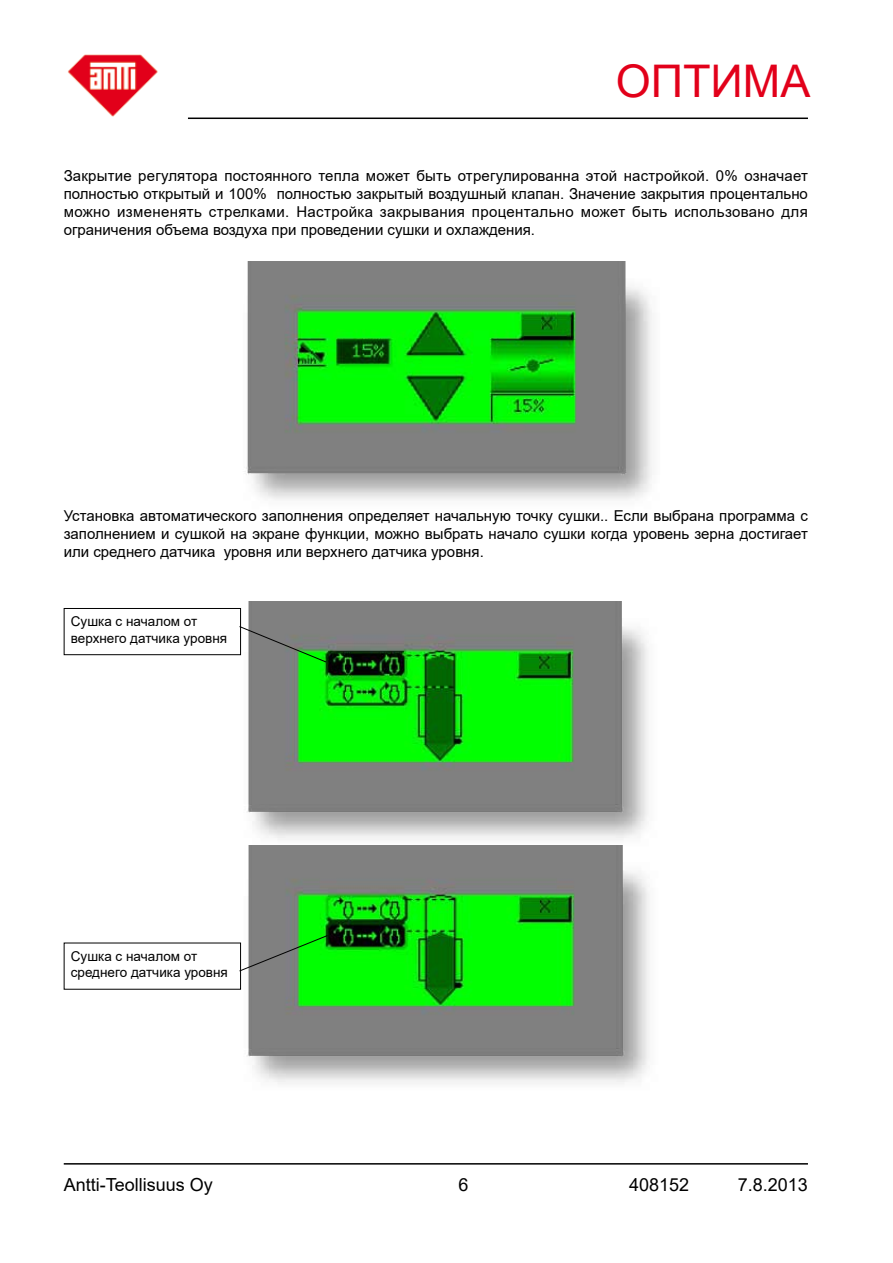
<style>
.page{position:relative;width:893px;height:1263px;background:#fff}
.page>*{position:absolute;margin:0;border:0;box-sizing:border-box;transform-origin:0 0}
.t1{font:45px "Arial";color:#e2001a}
.t2{font:18px "Arial";color:#000}
.t3{font:15px/18px "Arial";color:#000;text-align:justify}
.t4{font:13.5px/16.2px "Arial";color:#000}
</style>
<div class="page">
<hr style="left:188px;top:118px;width:620px;height:1px;background:#000">
<hr style="left:64px;top:1163px;width:744px;height:1px;background:#000">
<img style="left:68px;top:54px;width:90px;height:63px">
<img style="left:245px;top:262px;width:407px;height:238px">
<img style="left:235px;top:601px;width:413px;height:239px">
<div style="left:64px;top:608px;width:177px;height:47px;border:1px solid #000"></div>
<svg style="left:239px;top:625px;width:88px;height:38px;background:#7a927a"></svg>
<img style="left:236px;top:845px;width:413px;height:239px">
<svg style="left:239px;top:934px;width:89px;height:38px;background:#5eae5e"></svg>
<h1 class="t1" style="left:616px;top:50px;width:196px">OПТИMA</h1>
<p class="t3" style="left:64px;top:167px;width:746px">Закрытие регулятора постоянного тепла может быть отрегулированнa этой настройкой. 0% означает полностью открытый и 100% полностью закрытый воздушный клапан. Значение закрытия процентально можно измененять стрелками. Настройка закрывания процентально может быть использовано для ограничения объема воздуха при проведении сушки и охлаждения.</p>
<p class="t3" style="left:64px;top:507px;width:746px">Установка автоматического заполнения определяет начальную точку сушки.. Если выбрана программа с заполнением и сушкой на экране функции, можно выбрать начало сушки когда уровень зерна достигает или среднего датчика уровня или верхнего датчика уровня.</p>
<p class="t4" style="left:71px;top:613px;width:158px">Сушка с началом от верхнего датчика уровня</p>
<p class="t4" style="left:71px;top:948px;width:159px">Сушка с началом от среднего датчика уровня</p>
<p class="t2" style="left:64px;top:1172px;width:151px">Antti-Teollisuus Oy</p>
<p class="t2" style="left:458px;top:1172px;width:12px">6</p>
<p class="t2" style="left:629px;top:1172px;width:62px">408152</p>
<p class="t2" style="left:738px;top:1172px;width:72px">7.8.2013</p>
</div>
